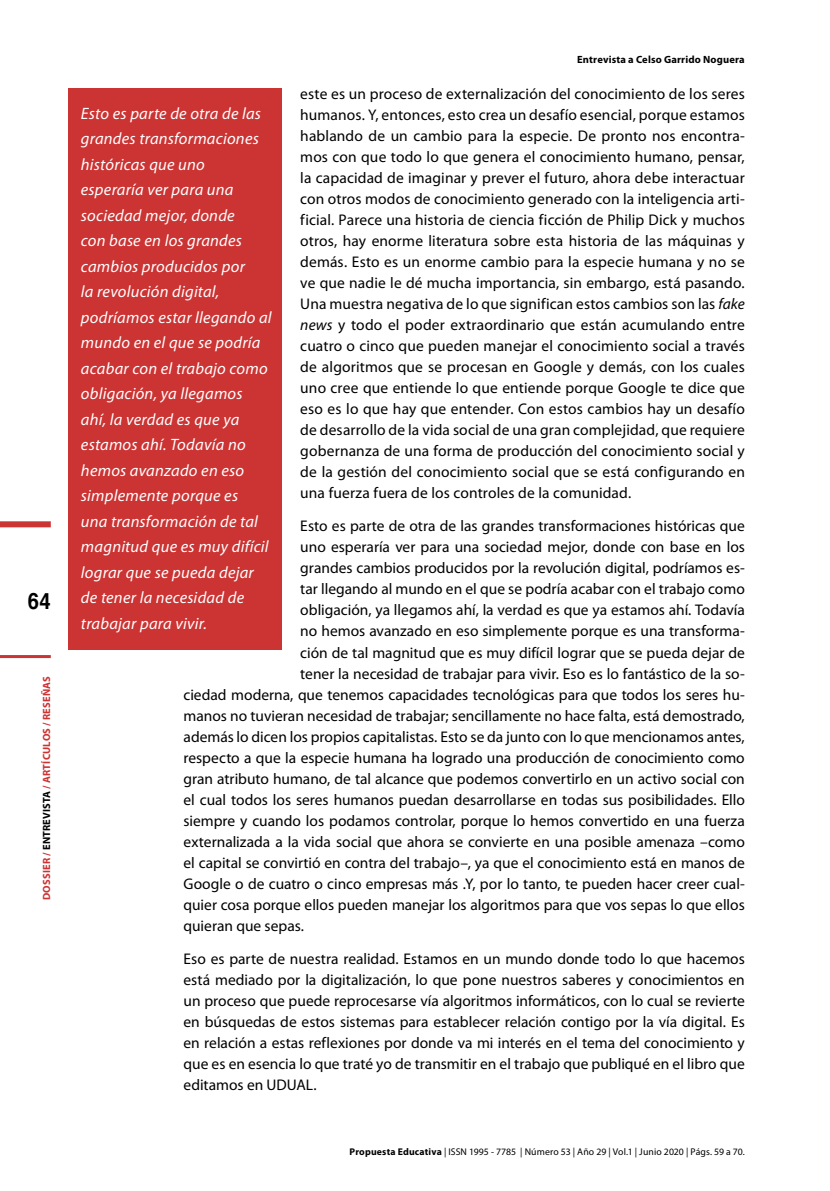
<style>
.page{position:relative;width:830px;height:1191px;background:#fff}
.page>*{position:absolute;margin:0;border:0;box-sizing:border-box;transform-origin:0 0}
.t1{font:700 22.5px "Helvetica";color:#000;scale:.9 1}
.t2{font:italic 16.5px/25.5px "Myriad Pro";letter-spacing:.015em;color:#fff}
.t3{font:15.45px/21px "Myriad Pro";color:#000;text-align:justify}
.t4{font:700 10.5px "Myriad Pro";letter-spacing:.015em;color:#c33}
.t5{font:700 10.5px "Myriad Pro";letter-spacing:.015em;color:#000}
.t6{font:9.75px "Myriad Pro";letter-spacing:.01em;color:#000}
.s1{color:#000}
.s2{font-style:italic}
.s3{font-weight:700}
</style>
<div class="page">
<hr style="left:0;top:655px;width:51px;height:3px;background:#c33">
<div style="left:0;top:521px;width:51px;height:6px;background:#c33"></div>
<div style="left:69px;top:88px;width:213px;height:561px;background:#c33"></div>
<h1 class="t1" style="left:28px;top:583px;width:27px">64</h1>
<p class="t4" style="left:40px;top:900px;width:225px;rotate:-90deg">DOSSIER / <span class="s1">ENTREVISTA</span> / ARTÍCULOS / RESEÑAS</p>
<p class="t5" style="left:576px;top:53px;width:169px">Entrevista a Celso Garrido Noguera</p>
<p class="t3" style="left:300px;top:83px;width:446px">este es un proceso de externalización del conocimiento de los seres humanos. Y, entonces, esto crea un desafío esencial, porque estamos hablando de un cambio para la especie. De pronto nos encontra&shy;mos con que todo lo que genera el conocimiento humano, pensar, la capacidad de imaginar y prever el futuro, ahora debe interactuar con otros modos de conocimiento generado con la inteligencia arti&shy;ficial. Parece una historia de ciencia ficción de Philip Dick y muchos otros, hay enorme literatura sobre esta historia de las máquinas y demás. Esto es un enorme cambio para la especie humana y no se ve que nadie le dé mucha importancia, sin embargo, está pasando.<br>Una muestra negativa de lo que significan estos cambios son las <span class="s2">fake news</span> y todo el poder extraordinario que están acumulando entre cuatro o cinco que pueden manejar el conocimiento social a través de algoritmos que se procesan en Google y demás, con los cuales uno cree que entiende lo que entiende porque Google te dice que eso es lo que hay que entender. Con estos cambios hay un desafío de desarrollo de la vida social de una gran complejidad, que requiere gobernanza de una forma de producción del conocimiento social y de la gestión del conocimiento social que se está configurando en una fuerza fuera de los controles de la comunidad.</p>
<p class="t3" style="left:300px;top:515px;width:446px">Esto es parte de otra de las grandes transformaciones históricas que</p>
<p class="t3" style="left:300px;top:536px;width:446px">uno esperaría ver para una sociedad mejor, donde con base en los</p>
<p class="t3" style="left:300px;top:557px;width:446px">grandes cambios producidos por la revolución digital, podríamos es-</p>
<p class="t3" style="left:300px;top:578px;width:446px">tar llegando al mundo en el que se podría acabar con el trabajo como</p>
<p class="t3" style="left:300px;top:599px;width:446px">obligación, ya llegamos ahí, la verdad es que ya estamos ahí. Todavía</p>
<p class="t3" style="left:300px;top:620px;width:446px">no hemos avanzado en eso simplemente porque es una transforma-</p>
<p class="t3" style="left:300px;top:641px;width:446px">ción de tal magnitud que es muy difícil lograr que se pueda dejar de</p>
<p class="t3" style="left:300px;top:662px;width:446px">tener la necesidad de trabajar para vivir. Eso es lo fantástico de la so-</p>
<p class="t3" style="left:183px;top:683px;width:562px">ciedad moderna, que tenemos capacidades tecnológicas para que todos los seres hu-</p>
<p class="t3" style="left:183px;top:704px;width:562px">manos no tuvieran necesidad de trabajar; sencillamente no hace falta, está demostrado,</p>
<p class="t3" style="left:183px;top:725px;width:562px">además lo dicen los propios capitalistas. Esto se da junto con lo que mencionamos antes,</p>
<p class="t3" style="left:183px;top:746px;width:562px">respecto a que la especie humana ha logrado una producción de conocimiento como</p>
<p class="t3" style="left:183px;top:767px;width:562px">gran atributo humano, de tal alcance que podemos convertirlo en un activo social con</p>
<p class="t3" style="left:183px;top:788px;width:562px">el cual todos los seres humanos puedan desarrollarse en todas sus posibilidades. Ello</p>
<p class="t3" style="left:183px;top:809px;width:562px">siempre y cuando los podamos controlar, porque lo hemos convertido en una fuerza</p>
<p class="t3" style="left:183px;top:830px;width:562px">externalizada a la vida social que ahora se convierte en una posible amenaza –como</p>
<p class="t3" style="left:183px;top:851px;width:562px">el capital se convirtió en contra del trabajo–, ya que el conocimiento está en manos de</p>
<p class="t3" style="left:183px;top:872px;width:562px">Google o de cuatro o cinco empresas más .Y, por lo tanto, te pueden hacer creer cual-</p>
<p class="t3" style="left:183px;top:893px;width:562px">quier cosa porque ellos pueden manejar los algoritmos para que vos sepas lo que ellos</p>
<p class="t3" style="left:183px;top:914px;width:122px">quieran que sepas.</p>
<p class="t3" style="left:183px;top:947px;width:562px">Eso es parte de nuestra realidad. Estamos en un mundo donde todo lo que hacemos está mediado por la digitalización, lo que pone nuestros saberes y conocimientos en un proceso que puede reprocesarse vía algoritmos informáticos, con lo cual se revierte en búsquedas de estos sistemas para establecer relación contigo por la vía digital. Es en relación a estas reflexiones por donde va mi interés en el tema del conocimiento y que es en esencia lo que traté yo de transmitir en el trabajo que publiqué en el libro que editamos en UDUAL.</p>
<p class="t2" style="left:81px;top:100px;width:192px">Esto es parte de otra de las grandes transformaciones históricas que uno esperaría ver para una sociedad mejor, donde<br>con base en los grandes cambios producidos por<br>la revolución digital, podríamos estar llegando al mundo en el que se podría acabar con el trabajo como obligación, ya llegamos ahí, la verdad es que ya estamos ahí. Todavía no hemos avanzado en eso simplemente porque es<br>una transformación de tal magnitud que es muy difícil lograr que se pueda dejar de tener la necesidad de trabajar para vivir.</p>
<p class="t6" style="left:349px;top:1146px;width:397px"><span class="s3">Propuesta Educativa</span> | ISSN 1995 - 7785 | Número 53 | Año 29 | Vol.1 | Junio 2020 | Págs. 59 a 70.</p>
</div>
